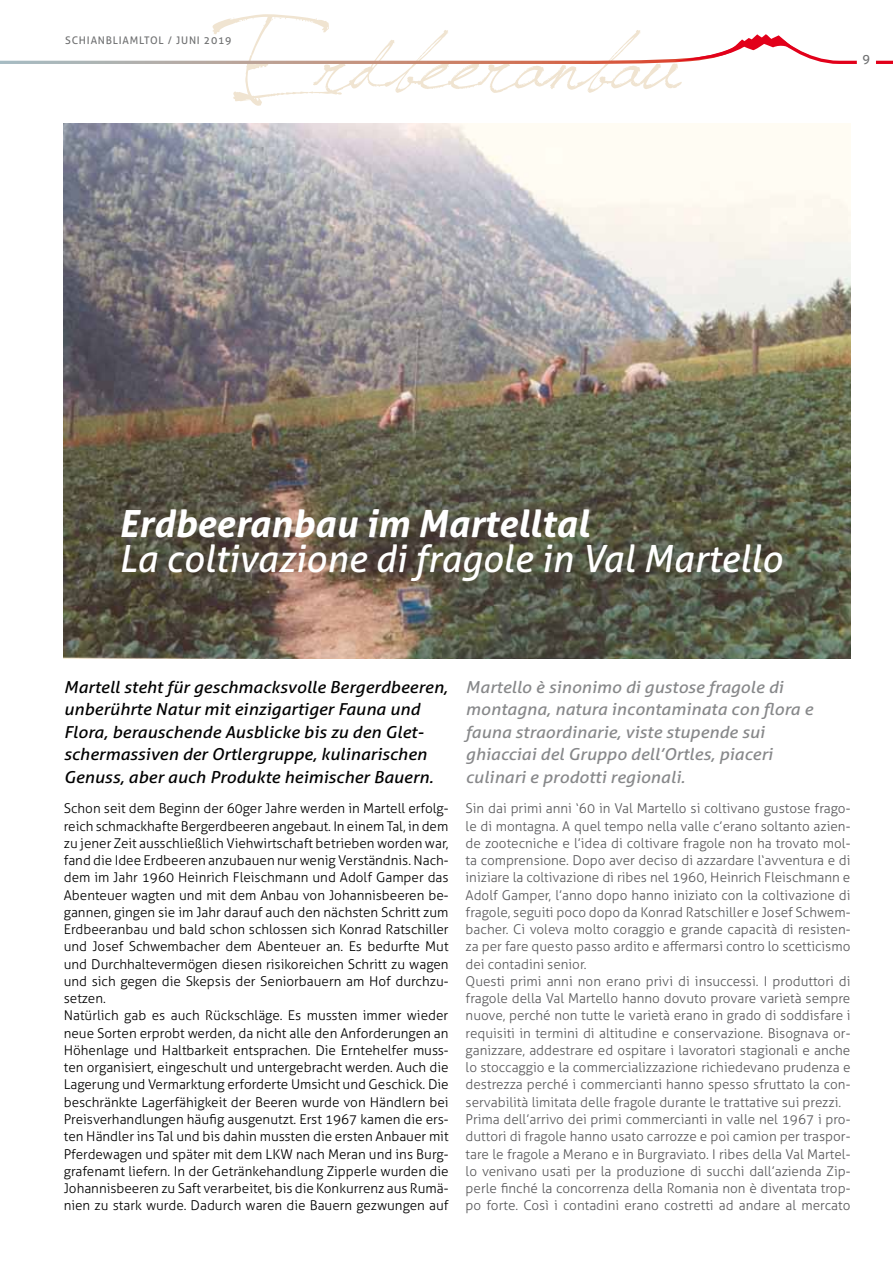
<style>
.page{position:relative;width:893px;height:1263px;background:#fff}
.page>*{position:absolute;margin:0;border:0;box-sizing:border-box;transform-origin:0 0}
.t1{font:105px "Jellyka Saint Andrews Queen";letter-spacing:-.005em;color:#f0e4d1}
.t2{font:italic 37.5px "Aller";color:#fff}
.t3{font:italic 700 37.5px "Aller";color:#fff}
.t4{font:italic 16.5px/22.5px "Aller";color:#000;scale:1.08 1}
.t5{font:italic 16.5px/22.5px "Aller";color:#87888a;scale:1.08 1}
.t6{font:300 13.5px/17.2px "Aller";color:#58585a}
.t7{font:300 13.5px/17.2px "Aller";color:#000}
.t8{font:12.75px "Aller";color:#707172}
.t9{font:10.5px "Aller";letter-spacing:.075em;color:#707172}
</style>
<div class="page">
<hr style="left:876px;top:61px;width:17px;height:3px;background:#e2001a">
<svg style="left:0;top:34px;width:857px;height:30px"></svg>
<img style="left:64px;top:123px;width:786px;height:535px">
<h1 class="t1" style="left:234px;top:-9px;width:447px">Erdbeeranbau</h1>
<p class="t9" style="left:65px;top:34px;width:8px">SCH</p>
<p class="t9" style="left:87px;top:34px;width:12px">IANBL</p>
<p class="t9" style="left:119px;top:34px;width:28px">IAMLTOL</p>
<p class="t9" style="left:168px;top:34px;width:65px">/ JUNI 2019</p>
<p class="t8" style="left:863px;top:52px;width:9px">9</p>
<h2 class="t3" style="left:118px;top:501px;width:472px">Erdbeeranbau im Martelltal</h2>
<h2 class="t2" style="left:118px;top:536px;width:665px">La coltivazione di fragole in Val Martello</h2>
<p class="t4" style="left:64px;top:675px;width:357px">Martell steht für geschmacksvolle Bergerdbeeren, unberührte Natur mit einzigartiger Fauna und Flora, berauschende Ausblicke bis zu den Glet&shy;schermassiven der Ortlergruppe, kulinarischen Genuss, aber auch Produkte heimischer Bauern.</p>
<p class="t7" style="left:64px;top:800px;width:386px">Schon seit dem Beginn der 60ger Jahre werden in Martell erfolg&shy;reich schmackhafte Bergerdbeeren angebaut. In einem Tal, in dem zu jener Zeit ausschließlich Viehwirtschaft betrieben worden war, fand die Idee Erdbeeren anzubauen nur wenig Verständnis. Nach&shy;dem im Jahr 1960 Heinrich Fleischmann und Adolf Gamper das Abenteuer wagten und mit dem Anbau von Johannisbeeren be&shy;gannen, gingen sie im Jahr darauf auch den nächsten Schritt zum Erdbeeranbau und bald schon schlossen sich Konrad Ratschiller und Josef Schwembacher dem Abenteuer an. Es bedurfte Mut und Durchhaltevermögen diesen risikoreichen Schritt zu wagen und sich gegen die Skepsis der Seniorbauern am Hof durchzu&shy;setzen.<br>Natürlich gab es auch Rückschläge. Es mussten immer wieder neue Sorten erprobt werden, da nicht alle den Anforderungen an Höhenlage und Haltbarkeit entsprachen. Die Erntehelfer muss&shy;ten organisiert, eingeschult und untergebracht werden. Auch die Lagerung und Vermarktung erforderte Umsicht und Geschick. Die beschränkte Lagerfähigkeit der Beeren wurde von Händlern bei Preisverhandlungen häufig ausgenutzt. Erst 1967 kamen die ers&shy;ten Händler ins Tal und bis dahin mussten die ersten Anbauer mit Pferdewagen und später mit dem LKW nach Meran und ins Burg&shy;grafenamt liefern. In der Getränkehandlung Zipperle wurden die Johannisbeeren zu Saft verarbeitet, bis die Konkurrenz aus Rumä&shy;nien zu stark wurde. Dadurch waren die Bauern gezwungen auf</p>
<p class="t5" style="left:466px;top:675px;width:323px">Martello è sinonimo di gustose fragole di montagna, natura incontaminata con flora e fauna straordinarie, viste stupende sui ghiacciai del Gruppo dell’Ortles, piaceri culinari e prodotti regionali.</p>
<p class="t6" style="left:466px;top:800px;width:386px">Sin dai primi anni ‘60 in Val Martello si coltivano gustose frago&shy;le di montagna. A quel tempo nella valle c’erano soltanto azien&shy;de zootecniche e l’idea di coltivare fragole non ha trovato mol&shy;ta comprensione. Dopo aver deciso di azzardare l‘avventura e di iniziare la coltivazione di ribes nel 1960, Heinrich Fleischmann e Adolf Gamper, l’anno dopo hanno iniziato con la coltivazione di fragole, seguiti poco dopo da Konrad Ratschiller e Josef Schwem&shy;bacher. Ci voleva molto coraggio e grande capacità di resisten&shy;za per fare questo passo ardito e affermarsi contro lo scetticismo dei contadini senior.<br>Questi primi anni non erano privi di insuccessi. I produttori di fragole della Val Martello hanno dovuto provare varietà sempre nuove, perché non tutte le varietà erano in grado di soddisfare i requisiti in termini di altitudine e conservazione. Bisognava or&shy;ganizzare, addestrare ed ospitare i lavoratori stagionali e anche lo stoccaggio e la commercializzazione richiedevano prudenza e destrezza perché i commercianti hanno spesso sfruttato la con&shy;servabilità limitata delle fragole durante le trattative sui prezzi.<br>Prima dell’arrivo dei primi commercianti in valle nel 1967 i pro&shy;duttori di fragole hanno usato carrozze e poi camion per traspor&shy;tare le fragole a Merano e in Burgraviato. I ribes della Val Martel&shy;lo venivano usati per la produzione di succhi dall’azienda Zip&shy;perle finché la concorrenza della Romania non è diventata trop&shy;po forte. Così i contadini erano costretti ad andare al mercato</p>
</div>
